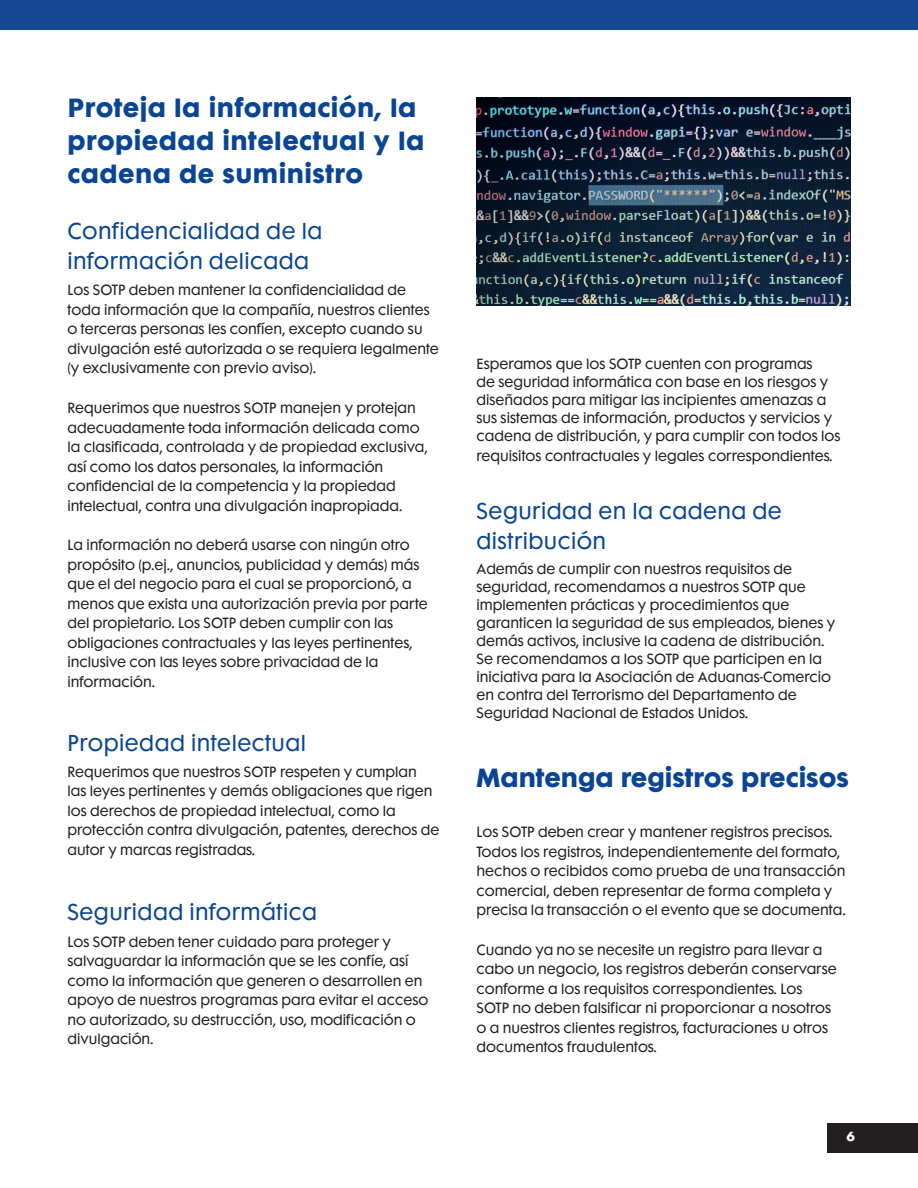
<style>
.page{position:relative;width:918px;height:1188px;background:#fff}
.page>*{position:absolute;margin:0;border:0;box-sizing:border-box;transform-origin:0 0}
.H2_BLUE{font:700 24px/33px "Futura Maxi Std";letter-spacing:.02em;color:#094594}
.H2_BLUE-2{font:700 24px "Futura Maxi Std";color:#094594}
.H2_BLUE-3{font:21px/30px "Futura Maxi Std";letter-spacing:.02em;color:#094594}
.body_-_body_text{font:13.5px/19.5px "Futura Maxi Std";color:#231f20}
.t1{font:700 12px "Futura Maxi Std";color:#fff}
</style>
<div class="page">
<div style="left:827px;top:1123px;width:91px;height:29px;background:#231f20"></div>
<img style="left:477px;top:98px;width:373px;height:207px">
<div style="left:0;top:0;width:918px;height:29px;background:#154892"></div>
<p class="H2_BLUE" style="left:68px;top:90px;width:359px">Proteja la información, la propiedad intelectual y la cadena de suministro</p>
<p class="H2_BLUE-3" style="left:68px;top:216px;width:256px">Confidencialidad de la información delicada</p>
<p class="body_-_body_text" style="left:68px;top:280px;width:373px">Los SOTP deben mantener la confidencialidad de toda información que la compañía, nuestros clientes o terceras personas les confíen, excepto cuando su divulgación esté autorizada o se requiera legalmente (y exclusivamente con previo aviso).</p>
<p class="body_-_body_text" style="left:68px;top:398px;width:362px">Requerimos que nuestros SOTP manejen y protejan adecuadamente toda información delicada como la clasificada, controlada y de propiedad exclusiva, así como los datos personales, la información confidencial de la competencia y la propiedad intelectual, contra una divulgación inapropiada.</p>
<p class="body_-_body_text" style="left:68px;top:535px;width:362px">La información no deberá usarse con ningún otro propósito (p.ej., anuncios, publicidad y demás) más que el del negocio para el cual se proporcionó, a menos que exista una autorización previa por parte del propietario. Los SOTP deben cumplir con las obligaciones contractuales y las leyes pertinentes, inclusive con las leyes sobre privacidad de la información.</p>
<p class="H2_BLUE-3" style="left:68px;top:728px;width:240px">Propiedad intelectual</p>
<p class="body_-_body_text" style="left:68px;top:762px;width:373px">Requerimos que nuestros SOTP respeten y cumplan<br>las leyes pertinentes y demás obligaciones que rigen los derechos de propiedad intelectual, como la protección contra divulgación, patentes, derechos de autor y marcas registradas.</p>
<p class="H2_BLUE-3" style="left:68px;top:897px;width:251px">Seguridad informática</p>
<p class="body_-_body_text" style="left:68px;top:932px;width:362px">Los SOTP deben tener cuidado para proteger y salvaguardar la información que se les confíe, así como la información que generen o desarrollen en apoyo de nuestros programas para evitar el acceso no autorizado, su destrucción, uso, modificación o divulgación.</p>
<p class="body_-_body_text" style="left:477px;top:355px;width:366px;line-height:18px">Esperamos que los SOTP cuenten con programas<br>de seguridad informática con base en los riesgos y diseñados para mitigar las incipientes amenazas a sus sistemas de información, productos y servicios y cadena de distribución, y para cumplir con todos los</p>
<p class="body_-_body_text" style="left:477px;top:446px;width:358px">requisitos contractuales y legales correspondientes.</p>
<p class="H2_BLUE-3" style="left:477px;top:496px;width:307px">Seguridad en la cadena de distribución</p>
<p class="body_-_body_text" style="left:477px;top:560px;width:360px;line-height:18px">Además de cumplir con nuestros requisitos de seguridad, recomendamos a nuestros SOTP que implementen prácticas y procedimientos que garanticen la seguridad de sus empleados, bienes y demás activos, inclusive la cadena de distribución.<br>Se recomendamos a los SOTP que participen en la iniciativa para la Asociación de Aduanas-Comercio en contra del Terrorismo del Departamento de Seguridad Nacional de Estados Unidos.</p>
<p class="H2_BLUE-2" style="left:477px;top:761px;width:374px">Mantenga registros precisos</p>
<p class="body_-_body_text" style="left:477px;top:822px;width:371px">Los SOTP deben crear y mantener registros precisos.<br>Todos los registros, independientemente del formato, hechos o recibidos como prueba de una transacción comercial, deben representar de forma completa y precisa la transacción o el evento que se documenta.</p>
<p class="body_-_body_text" style="left:477px;top:940px;width:362px">Cuando ya no se necesite un registro para llevar a cabo un negocio, los registros deberán conservarse conforme a los requisitos correspondientes. Los SOTP no deben falsificar ni proporcionar a nosotros o a nuestros clientes registros, facturaciones u otros documentos fraudulentos.</p>
<p class="t1" style="left:847px;top:1128px;width:10px">6</p>
</div>
